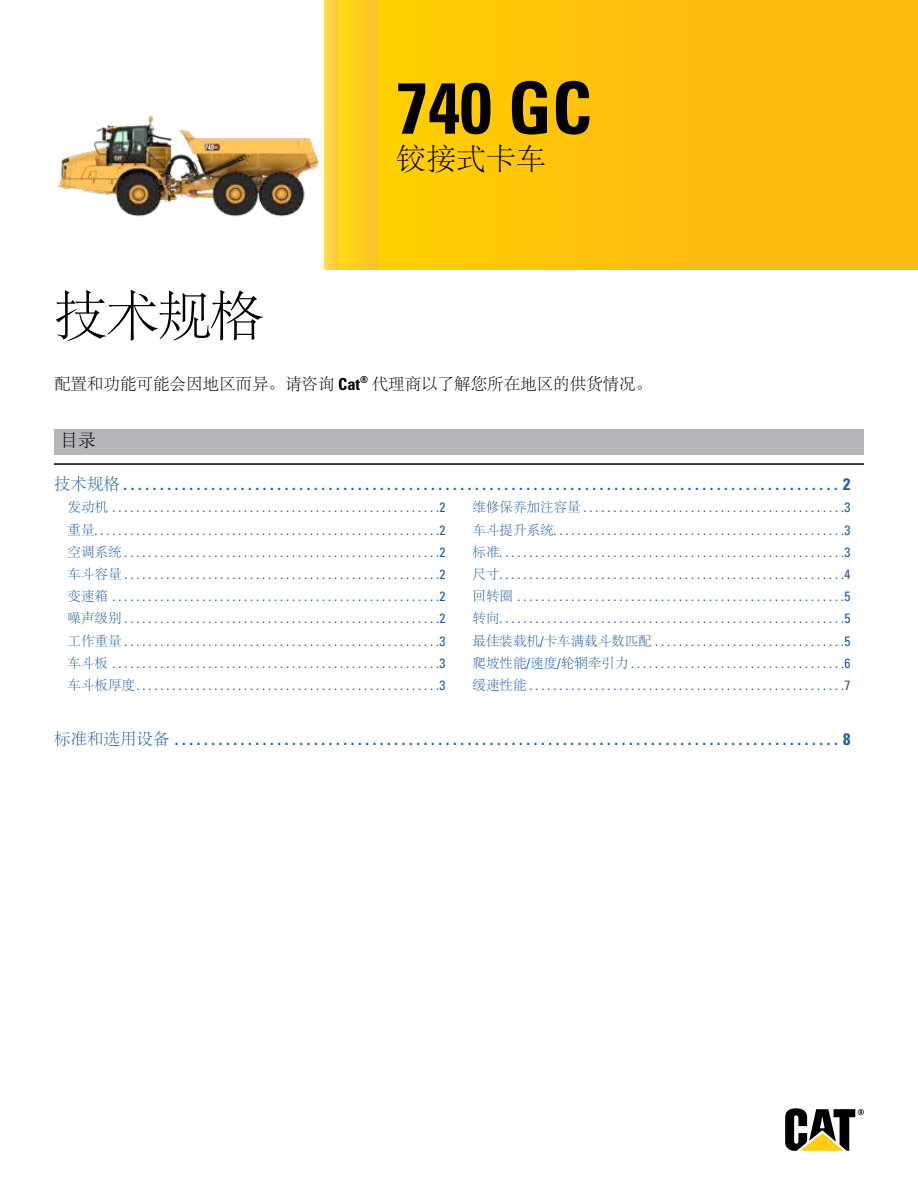
<style>
.page{position:relative;width:918px;height:1188px;background:#fff}
.page>*{position:absolute;margin:0;border:0;box-sizing:border-box;transform-origin:0 0}
.t1{font:700 condensed 72px "Univers LT Std";color:#000}
.t2{font:300 54px "Adobe Song Std";color:#000}
.t3{font:300 30px "Adobe Song Std";color:#000}
.t4{font:300 18px "Adobe Song Std";color:#000}
.t5{font:700 condensed 16.5px "Univers LT Std";color:#205d9e}
.t6{font:300 16.5px "Adobe Song Std";color:#000}
.t7{font:condensed 13.5px/22.2px "Univers LT Std";color:#205d9e;text-align:justify}
.s1{font-family:"Univers LT Std";font-weight:700;font-stretch:condensed}
.s2{font-family:"Adobe Song Std";font-weight:300;font-stretch:normal}
</style>
<div class="page">
<img style="left:58px;top:116px;width:261px;height:101px">
<div style="left:378px;top:0;width:540px;height:270px;background:linear-gradient(to right,#ffcd02,#fdb516)"></div>
<div style="left:338px;top:0;width:40px;height:270px;background:#ffcd1e"></div>
<div style="left:324px;top:0;width:14px;height:270px;background:#ffd346"></div>
<svg style="left:785px;top:1108px;width:79px;height:42px"></svg>
<div style="left:54px;top:429px;width:810px;height:26px;background:#b3b5b8"></div>
<hr style="left:54px;top:463px;width:810px;height:2px;background:#000">
<h1 class="t1" style="left:396px;top:64px;width:197px">740 GC</h1>
<h3 class="t3" style="left:396px;top:143px;width:151px">铰接式卡车</h3>
<h2 class="t2" style="left:54px;top:287px;width:211px">技术规格</h2>
<p class="t6" style="left:54px;top:375px;width:600px">配置和功能可能会因地区而异。请咨询 <span class="s1">Cat</span><sup>®</sup> 代理商以了解您所在地区的供货情况。</p>
<h3 class="t4" style="left:60px;top:431px;width:37px">目录</h3>
<p class="t5" style="left:54px;top:474px;width:798px"><span class="s2">技术规格</span> . . . . . . . . . . . . . . . . . . . . . . . . . . . . . . . . . . . . . . . . . . . . . . . . . . . . . . . . . . . . . . . . . . . . . . . . . . . . . . . . . . . . . . . . . . . . . . . . . . 2</p>
<p class="t7" style="left:68px;top:496px;width:379px"><span class="s2">发动机</span> .......................................................2<span class="s2">重量</span>..........................................................2<span class="s2">空调系统</span> . . . . . . . . . . . . . . . . . . . . . . . . . . . . . . . . . . . . . . . . . . . . . . . . . . . . .2<span class="s2">车斗容量</span> . . . . . . . . . . . . . . . . . . . . . . . . . . . . . . . . . . . . . . . . . . . . . . . . . . . . .2<span class="s2">变速箱</span> .......................................................2<span class="s2">噪声级别</span> . . . . . . . . . . . . . . . . . . . . . . . . . . . . . . . . . . . . . . . . . . . . . . . . . . . . .2<span class="s2">工作重量</span> . . . . . . . . . . . . . . . . . . . . . . . . . . . . . . . . . . . . . . . . . . . . . . . . . . . . .3<span class="s2">车斗板</span> .......................................................3<span class="s2">车斗板厚度</span>...................................................3</p>
<p class="t7" style="left:472px;top:496px;width:379px"><span class="s2">维修保养加注容量</span> . . . . . . . . . . . . . . . . . . . . . . . . . . . . . . . . . . . . . . . . . . . .3<span class="s2">车斗提升系统</span>.................................................3<span class="s2">标准</span>..........................................................3<span class="s2">尺寸</span>..........................................................4<span class="s2">回转圈</span> .......................................................5<span class="s2">转向</span>..........................................................5<span class="s2">最佳装载机</span>/<span class="s2">卡车满载斗数匹配</span> ................................5<span class="s2">爬坡性能</span>/<span class="s2">速度</span>/<span class="s2">轮辋牵引力</span>....................................6<span class="s2">缓速性能</span> . . . . . . . . . . . . . . . . . . . . . . . . . . . . . . . . . . . . . . . . . . . . . . . . . . . . .7</p>
<p class="t5" style="left:54px;top:729px;width:798px"><span class="s2">标准和选用设备</span> ...........................................................................................8</p>
</div>
